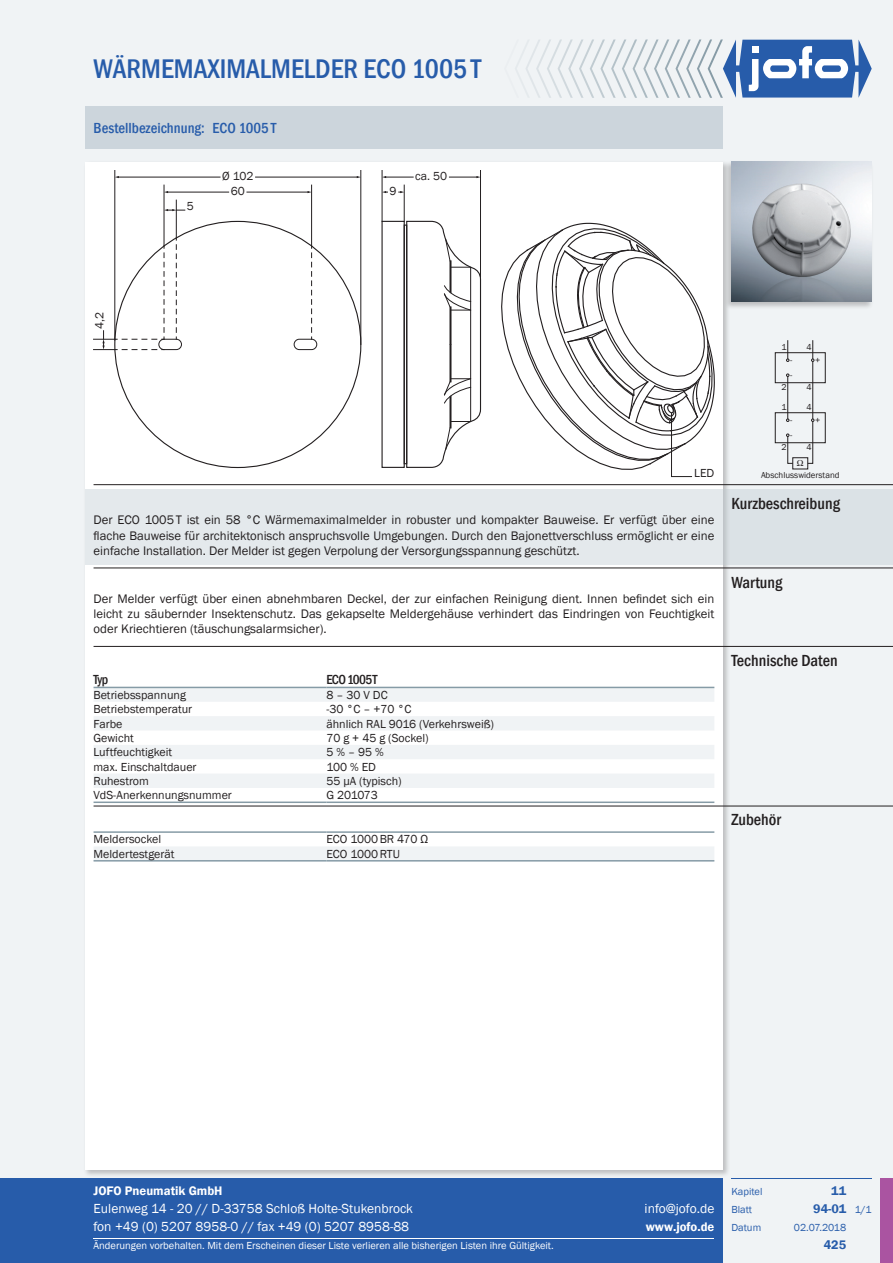
<style>
.page{position:relative;width:893px;height:1263px;background:#f0f3f5}
.page>*{position:absolute;margin:0;border:0;box-sizing:border-box;transform-origin:0 0}
.Datasheet_HL{font:500 condensed 27.75px "Franklin Gothic";color:#275caa}
.following_HL{font:500 condensed 16.5px "Franklin Gothic";color:#231f20}
._1st_HL{font:500 condensed 16.5px "Franklin Gothic";color:#231f20}
.HL_nach_TAB{font:500 condensed 16.5px "Franklin Gothic";color:#231f20}
.Datasheet_SL_1{font:500 condensed 15px "Franklin Gothic";color:#275caa}
.t1{font:13.5px "Franklin Gothic";color:#fff}
.TXT_tab_HL{font:500 condensed 13.5px "Franklin Gothic";letter-spacing:-.05em;color:#231f20}
.TXT_last_line{font:12.75px/15.3px "Franklin Gothic";color:#231f20;text-align:justify}
.t2{font:600 12.75px "Franklin Gothic";color:#fff}
.t3{font:600 12.75px "Franklin Gothic";color:#275caa}
.TXT_tab_ohne__Quetsc{font:12px/15px "Franklin Gothic";color:#231f20;text-align:center}
.t4{font:10.5px "Franklin Gothic";color:#fff}
.t5{font:10.5px "Franklin Gothic";color:#275caa}
.t6{font:8.85px/15px "Franklin Gothic";color:#231f20}
.s1{font-weight:400;font-size:10.5px}
</style>
<div class="page">
<div style="left:83px;top:160px;width:647px;height:1017px;background:#231f20;opacity:.25"></div>
<div style="left:85px;top:162px;width:638px;height:1007px;background:#fff"></div>
<div style="left:85px;top:106px;width:638px;height:43px;background:#ccd5dc"></div>
<div style="left:0;top:1178px;width:723px;height:85px;background:#275caa"></div>
<hr style="left:731px;top:1178px;width:141px;height:1px;background:#275caa">
<div style="left:880px;top:1178px;width:13px;height:85px;background:#aa54a1"></div>
<svg style="left:515px;top:39px;width:357px;height:59px"></svg>
<hr style="left:94px;top:1238px;width:620px;height:1px;background:#fff">
<div style="left:724px;top:160px;width:149px;height:149px;background:#231f20;opacity:.25"></div>
<img style="left:731px;top:162px;width:141px;height:140px">
<div style="left:158px;top:339px;width:24px;height:11px;border:1px solid #231f20;border-radius:5px"></div>
<div style="left:294px;top:339px;width:23px;height:11px;border:1px solid #231f20;border-radius:5px"></div>
<div style="left:404px;top:225px;width:3px;height:239px;border:1px solid #231f20"></div>
<svg style="left:406px;top:220px;width:76px;height:248px"></svg>
<hr style="left:115px;top:170px;width:1px;height:170px;background:#231f20">
<hr style="left:361px;top:170px;width:1px;height:174px;background:#231f20">
<hr style="left:256px;top:177px;width:101px;height:1px;background:#231f20">
<hr style="left:118px;top:177px;width:102px;height:1px;background:#231f20">
<hr style="left:164px;top:185px;width:1px;height:61px;background:#231f20">
<hr style="left:311px;top:185px;width:1px;height:61px;background:#231f20">
<svg style="left:311px;top:246px;width:1px;height:93px"></svg>
<hr style="left:247px;top:192px;width:61px;height:1px;background:#231f20">
<hr style="left:167px;top:192px;width:62px;height:1px;background:#231f20">
<hr style="left:176px;top:200px;width:1px;height:38px;background:#231f20">
<svg style="left:176px;top:238px;width:1px;height:101px"></svg>
<svg style="left:164px;top:209px;width:21px;height:2px"></svg>
<svg style="left:94px;top:246px;width:71px;height:104px"></svg>
<hr style="left:382px;top:170px;width:1px;height:51px;background:#231f20">
<hr style="left:480px;top:170px;width:1px;height:107px;background:#231f20">
<svg style="left:449px;top:176px;width:31px;height:2px"></svg>
<svg style="left:382px;top:176px;width:31px;height:2px"></svg>
<hr style="left:404px;top:185px;width:1px;height:36px;background:#231f20">
<svg style="left:501px;top:222px;width:213px;height:255px"></svg>
<div style="left:85px;top:489px;width:808px;height:75px;background:#e4e9ec"></div>
<hr style="left:94px;top:484px;width:799px;height:1px;background:#231f20">
<hr style="left:94px;top:568px;width:799px;height:1px;background:#231f20">
<hr style="left:94px;top:646px;width:799px;height:1px;background:#231f20">
<hr style="left:94px;top:806px;width:799px;height:1px;background:#231f20">
<svg style="left:94px;top:686px;width:620px;height:1px"></svg>
<svg style="left:94px;top:688px;width:620px;height:100px;fill:#f0f3f5"></svg>
<hr style="left:94px;top:687px;width:232px;height:1px;background:#869ba6">
<hr style="left:326px;top:687px;width:388px;height:1px;background:#869ba6">
<hr style="left:94px;top:801px;width:232px;height:2px;background:#869ba6">
<hr style="left:326px;top:801px;width:388px;height:2px;background:#869ba6">
<div style="left:94px;top:847px;width:620px;height:13px;background:#f0f3f5"></div>
<hr style="left:94px;top:831px;width:232px;height:2px;background:#869ba6">
<hr style="left:326px;top:831px;width:388px;height:2px;background:#869ba6">
<hr style="left:94px;top:860px;width:232px;height:1px;background:#869ba6">
<hr style="left:326px;top:860px;width:388px;height:1px;background:#869ba6">
<div style="left:775px;top:352px;width:51px;height:31px;border:1px solid #231f20"></div>
<div style="left:775px;top:412px;width:51px;height:31px;border:1px solid #231f20"></div>
<svg style="left:811px;top:340px;width:3px;height:22px"></svg>
<hr style="left:812px;top:361px;width:1px;height:58px;background:#231f20">
<hr style="left:787px;top:376px;width:1px;height:43px;background:#231f20">
<svg style="left:786px;top:340px;width:3px;height:22px"></svg>
<svg style="left:807px;top:419px;width:7px;height:45px"></svg>
<svg style="left:786px;top:434px;width:7px;height:30px"></svg>
<div style="left:792px;top:457px;width:16px;height:12px;border:1px solid #231f20"></div>
<p class="Datasheet_HL" style="left:94px;top:51px;width:389px">WÄRMEMAXIMALMELDER ECO 1005T</p>
<p class="Datasheet_SL_1" style="left:94px;top:118px;width:184px">Bestellbezeichnung: ECO 1005T</p>
<p class="TXT_tab_ohne__Quetsc" style="left:187px;top:199px;width:9px">5</p>
<p class="TXT_tab_ohne__Quetsc" style="left:222px;top:169px;width:33px">Ø 102<br>60</p>
<p class="TXT_tab_ohne__Quetsc" style="left:390px;top:184px;width:9px">9</p>
<p class="TXT_tab_ohne__Quetsc" style="left:415px;top:169px;width:34px">ca. 50</p>
<p class="TXT_tab_ohne__Quetsc" style="left:92px;top:329px;width:19px;rotate:-90deg">4,2</p>
<p class="TXT_tab_ohne__Quetsc" style="left:694px;top:465px;width:22px">LED</p>
<p class="TXT_last_line" style="left:94px;top:513px;width:622px">Der ECO 1005T ist ein 58 °C Wärmemaximalmelder in robuster und kompakter Bauweise. Er verfügt über eine flache Bauweise für architektonisch anspruchsvolle Umgebungen. Durch den Bajonettverschluss ermöglicht er eine einfache Installation. Der Melder ist gegen Verpolung der Versorgungsspannung geschützt.</p>
<p class="TXT_last_line" style="left:94px;top:591px;width:622px">Der Melder verfügt über einen abnehmbaren Deckel, der zur einfachen Reinigung dient. Innen befindet sich ein leicht zu säubernder Insektenschutz. Das gekapselte Meldergehäuse verhindert das Eindringen von Feuchtigkeit oder Kriechtieren (täuschungsalarmsicher).</p>
<p class="TXT_tab_HL" style="left:94px;top:671px;width:16px">Typ</p>
<p class="TXT_tab_HL" style="left:326px;top:671px;width:53px">ECO1005T</p>
<p class="TXT_tab_ohne__Quetsc" style="left:94px;top:687px;width:94px">Betriebsspannung</p>
<p class="TXT_tab_ohne__Quetsc" style="left:326px;top:687px;width:63px">8–30VDC</p>
<p class="TXT_tab_ohne__Quetsc" style="left:94px;top:702px;width:100px">Betriebstemperatur</p>
<p class="TXT_tab_ohne__Quetsc" style="left:326px;top:702px;width:87px">-30 °C – +70 °C</p>
<p class="TXT_tab_ohne__Quetsc" style="left:94px;top:716px;width:30px">Farbe</p>
<p class="TXT_tab_ohne__Quetsc" style="left:326px;top:716px;width:169px">ähnlich RAL 9016 (Verkehrsweiß)</p>
<p class="TXT_tab_ohne__Quetsc" style="left:94px;top:731px;width:42px">Gewicht</p>
<p class="TXT_tab_ohne__Quetsc" style="left:326px;top:731px;width:104px">70 g + 45 g (Sockel)</p>
<p class="TXT_tab_ohne__Quetsc" style="left:94px;top:745px;width:80px">Luftfeuchtigkeit</p>
<p class="TXT_tab_ohne__Quetsc" style="left:326px;top:745px;width:59px">5%–95%</p>
<p class="TXT_tab_ohne__Quetsc" style="left:94px;top:759px;width:105px">max. Einschaltdauer</p>
<p class="TXT_tab_ohne__Quetsc" style="left:326px;top:759px;width:51px">100 % ED</p>
<p class="TXT_tab_ohne__Quetsc" style="left:94px;top:774px;width:57px">Ruhestrom</p>
<p class="TXT_tab_ohne__Quetsc" style="left:326px;top:774px;width:77px">55 µA (typisch)</p>
<p class="TXT_tab_ohne__Quetsc" style="left:94px;top:788px;width:140px">VdS-Anerkennungsnummer</p>
<p class="TXT_tab_ohne__Quetsc" style="left:326px;top:788px;width:53px">G 201073</p>
<p class="TXT_tab_ohne__Quetsc" style="left:94px;top:832px;width:69px">Meldersockel</p>
<p class="TXT_tab_ohne__Quetsc" style="left:326px;top:832px;width:103px">ECO 1000BR 470 Ω</p>
<p class="TXT_tab_ohne__Quetsc" style="left:94px;top:846px;width:82px">Meldertestgerät</p>
<p class="TXT_tab_ohne__Quetsc" style="left:326px;top:846px;width:75px">ECO 1000RTU</p>
<p class="t6" style="left:781px;top:340px;width:7px">1</p>
<p class="t6" style="left:781px;top:380px;width:7px">2</p>
<p class="t6" style="left:790px;top:352px;width:4px">- -</p>
<p class="t6" style="left:781px;top:400px;width:7px">1</p>
<p class="t6" style="left:806px;top:340px;width:7px">4</p>
<p class="t6" style="left:806px;top:380px;width:7px">4</p>
<p class="t6" style="left:806px;top:400px;width:7px">4</p>
<p class="t6" style="left:815px;top:352px;width:7px">+</p>
<p class="t6" style="left:815px;top:412px;width:7px">+</p>
<p class="t6" style="left:761px;top:458px;width:80px;line-height:11.2px;text-align:center">Ω<br>Abschlusswiderstand</p>
<p class="t6" style="left:790px;top:412px;width:4px">- -</p>
<p class="t6" style="left:781px;top:440px;width:7px">2</p>
<p class="t6" style="left:806px;top:440px;width:7px">4</p>
<p class="_1st_HL" style="left:731px;top:493px;width:110px">Kurzbeschreibung</p>
<p class="following_HL" style="left:731px;top:571px;width:52px">Wartung</p>
<p class="following_HL" style="left:731px;top:650px;width:108px">Technische Daten</p>
<p class="HL_nach_TAB" style="left:731px;top:809px;width:51px">Zubehör</p>
<p class="t2" style="left:94px;top:1183px;width:131px">JOFO Pneumatik GmbH</p>
<p class="t1" style="left:94px;top:1200px;width:321px">Eulenweg 14 - 20 // D-33758 Schloß Holte-Stukenbrock</p>
<p class="t1" style="left:645px;top:1200px;width:71px">info@jofo.de</p>
<p class="t1" style="left:94px;top:1218px;width:317px">fon +49 (0) 5207 8958-0 // fax +49 (0) 5207 8958-88</p>
<p class="t2" style="left:646px;top:1219px;width:70px">www.jofo.de</p>
<p class="t4" style="left:94px;top:1238px;width:462px">Änderungen vorbehalten. Mit dem Erscheinen dieser Liste verlieren alle bisherigen Listen ihre Gültigkeit.</p>
<p class="t5" style="left:731px;top:1185px;width:33px">Kapitel</p>
<p class="t3" style="left:831px;top:1183px;width:17px">11</p>
<p class="t5" style="left:731px;top:1203px;width:22px">Blatt</p>
<p class="t3" style="left:813px;top:1201px;width:60px">94-01 <span class="s1">1/1</span></p>
<p class="t5" style="left:731px;top:1221px;width:31px">Datum</p>
<p class="t5" style="left:794px;top:1221px;width:54px">02.07.2018</p>
<p class="t3" style="left:824px;top:1236px;width:24px">425</p>
</div>
